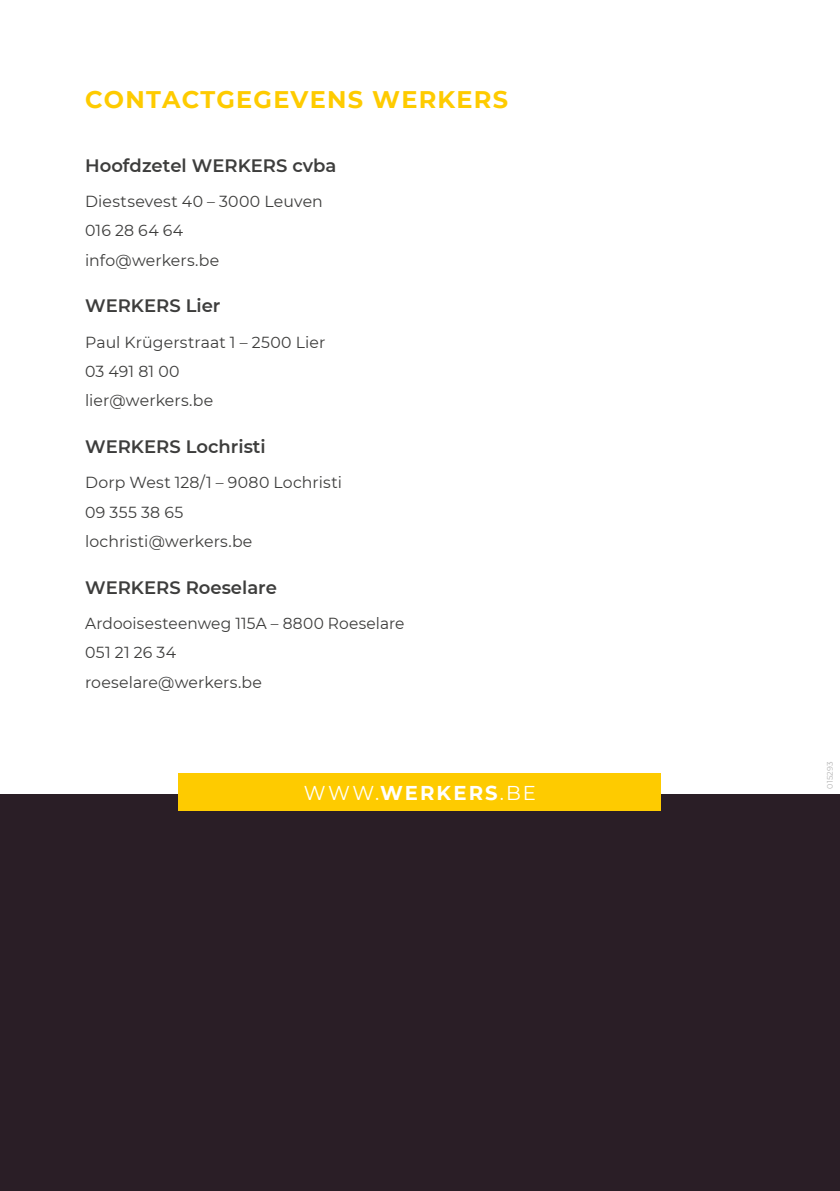
<style>
.page{position:relative;width:840px;height:1191px;background:#fff}
.page>*{position:absolute;margin:0;border:0;box-sizing:border-box;transform-origin:0 0}
.t1{font:700 24px "Montserrat";letter-spacing:.05em;color:#fecb00}
.t2{font:20px "Montserrat";color:#fff}
.t3{font:600 18px "Montserrat";color:#3d3d3c}
.t4{font:16px/29.4px "Montserrat";letter-spacing:.01em;color:#3d3d3c}
.t5{font:16px/29.4px "Montserrat";letter-spacing:.01em;color:#3d3d3c;scale:.96 1}
.t6{font:8px "Montserrat";color:#b2b2b2}
.s1{font-weight:700}
</style>
<div class="page">
<div style="left:0;top:794px;width:839px;height:397px;background:#2a1e26"></div>
<div style="left:179px;top:773px;width:481px;height:38px;background:#fecb00"></div>
<h1 class="t1" style="left:85px;top:82px;width:424px">CONTACTGEGEVENS WERKERS</h1>
<p class="t3" style="left:85px;top:153px;width:253px">Hoofdzetel WERKERS cvba</p>
<p class="t4" style="left:85px;top:186px;width:239px">Diestsevest 40 – 3000 Leuven<br>016 28 64 64<br>info@werkers.be</p>
<p class="t3" style="left:85px;top:293px;width:137px">WERKERS Lier</p>
<p class="t4" style="left:85px;top:326px;width:241px">Paul Krügerstraat 1 – 2500 Lier<br>03 491 81 00<br>lier@werkers.be</p>
<p class="t3" style="left:85px;top:434px;width:182px">WERKERS Lochristi</p>
<p class="t4" style="left:85px;top:467px;width:258px">Dorp West 128/1 – 9080 Lochristi<br>09 355 38 65 lochristi@werkers.be</p>
<p class="t3" style="left:85px;top:574px;width:193px">WERKERS Roeselare</p>
<p class="t5" style="left:85px;top:608px;width:334px">Ardooisesteenweg 115A – 8800 Roeselare<br>051 21 26 34<br>roeselare@werkers.be</p>
<p class="t2" style="left:304px;top:779px;width:233px">WWW.<span class="s1">WERKERS</span>.BE</p>
<p class="t6" style="left:824px;top:788px;width:28px;rotate:-90deg">015293</p>
</div>
